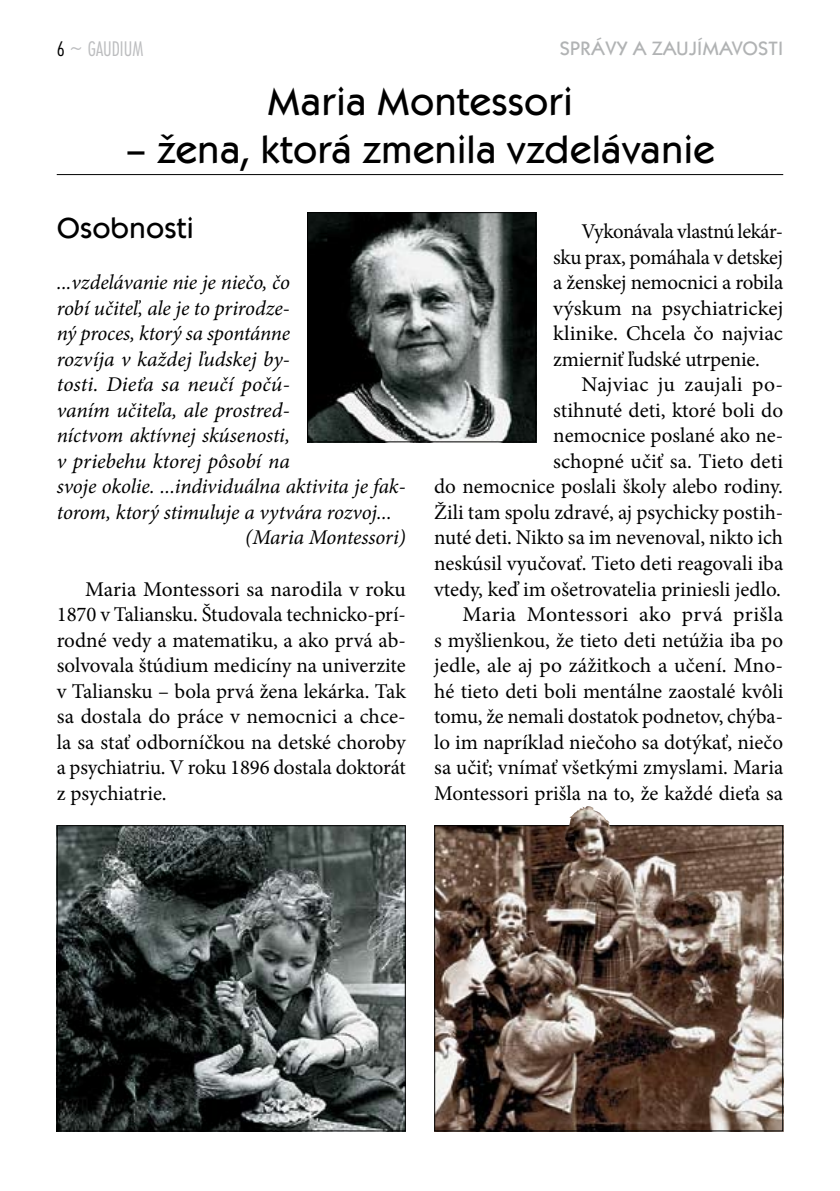
<style>
.page{position:relative;width:840px;height:1191px;background:#fff}
.page>*{position:absolute;margin:0;border:0;box-sizing:border-box;transform-origin:0 0}
.t1{font:500 40px "Kabel Itc TEE";color:#000}
.t2{font:500 30px "Kabel Itc TEE";color:#000}
.t3{font:22px "Futura TEE Ligh Cond";color:#bcbdbf}
.t4{font:21px/25.6px "Minion Pro";color:#000;text-align:justify}
.t5{font:italic 21px "Minion Pro";letter-spacing:-.005em;color:#000}
.t6{font:500 20px "Kabel Itc TEE";color:#b1b3b4}
.s1{color:#000}
</style>
<div class="page">
<img style="left:436px;top:827px;width:344px;height:302px">
<div style="left:434px;top:825px;width:348px;height:306px;border:1px solid #000"></div>
<img style="left:59px;top:827px;width:344px;height:302px">
<div style="left:57px;top:825px;width:348px;height:306px;border:1px solid #000"></div>
<img style="left:309px;top:214px;width:225px;height:226px">
<div style="left:307px;top:212px;width:229px;height:230px;border:1px solid #000"></div>
<hr style="left:57px;top:174px;width:725px;height:1px;background:#000">
<img style="left:564px;top:806px;width:50px;height:45px">
<p class="t3" style="left:57px;top:36px;width:88px"><span class="s1">6</span> ~ GAUDIUM</p>
<p class="t6" style="left:559px;top:36px;width:225px">Sp rávy a zauj ímavosti</p>
<h1 class="t1" style="left:267px;top:78px;width:307px">Maria Montessori</h1>
<h1 class="t1" style="left:125px;top:126px;width:591px">– žena, ktorá zmenila vzdelávanie</h1>
<h2 class="t2" style="left:57px;top:211px;width:138px">Osobnosti</h2>
<p class="t5" style="left:57px;top:268px;width:235px">...vzdelávanie nie je niečo, čo</p>
<p class="t5" style="left:57px;top:294px;width:234px">robí učiteľ, ale je to prirodze-</p>
<p class="t5" style="left:57px;top:319px;width:235px">ný proces, ktorý sa spontánne</p>
<p class="t5" style="left:57px;top:345px;width:235px">rozvíja v každej ľudskej by-</p>
<p class="t5" style="left:57px;top:370px;width:234px">tosti. Dieťa sa neučí počú-</p>
<p class="t5" style="left:57px;top:396px;width:234px">vaním učiteľa, ale prostred-</p>
<p class="t5" style="left:57px;top:421px;width:234px">níctvom aktívnej skúsenosti,</p>
<p class="t5" style="left:57px;top:447px;width:234px">v priebehu ktorej pôsobí na</p>
<p class="t5" style="left:57px;top:472px;width:350px">svoje okolie. ...individuálna aktivita je fak-</p>
<p class="t5" style="left:57px;top:498px;width:336px">torom, ktorý stimuluje a vytvára rozvoj...</p>
<p class="t5" style="left:245px;top:523px;width:162px">(Maria Montessori)</p>
<p class="t4" style="left:57px;top:576px;width:350px;text-indent:28px">Maria Montessori sa narodila v roku 1870 v Taliansku. Študovala technicko-prí&shy;rodné vedy a matematiku, a ako prvá ab&shy;solvovala štúdium medicíny na univerzite v Taliansku – bola prvá žena lekárka. Tak sa dostala do práce v nemocnici a chce&shy;la sa stať odborníčkou na detské choroby a psychiatriu. V roku 1896 dostala doktorát z psychiatrie.</p>
<p class="t4" style="left:553px;top:219px;width:231px;text-indent:28px">Vykonávala vlastnú lekár&shy;sku prax, pomáhala v detskej a ženskej nemocnici a robila výskum na psychiatrickej klinike. Chcela čo najviac zmierniť ľudské utrpenie.</p>
<p class="t4" style="left:434px;top:372px;width:350px;text-align:right">Najviac ju zaujali po-<br>stihnuté deti, ktoré boli do<br>nemocnice poslané ako ne-<br>schopné učiť sa. Tieto deti<br>do nemocnice poslali školy alebo rodiny.<br>Žili tam spolu zdravé, aj psychicky postih&shy;nuté deti. Nikto sa im nevenoval, nikto ich neskúsil vyučovať. Tieto deti reagovali iba vtedy, keď im ošetrovatelia priniesli jedlo.<br>Maria Montessori ako prvá prišla<br>s myšlienkou, že tieto deti netúžia iba po jedle, ale aj po zážitkoch a učení. Mno&shy;hé tieto deti boli mentálne zaostalé kvôli tomu, že nemali dostatok podnetov, chýba&shy;lo im napríklad niečoho sa dotýkať, niečo sa učiť; vnímať všetkými zmyslami. Maria Montessori prišla na to, že každé dieťa sa</p>
</div>
